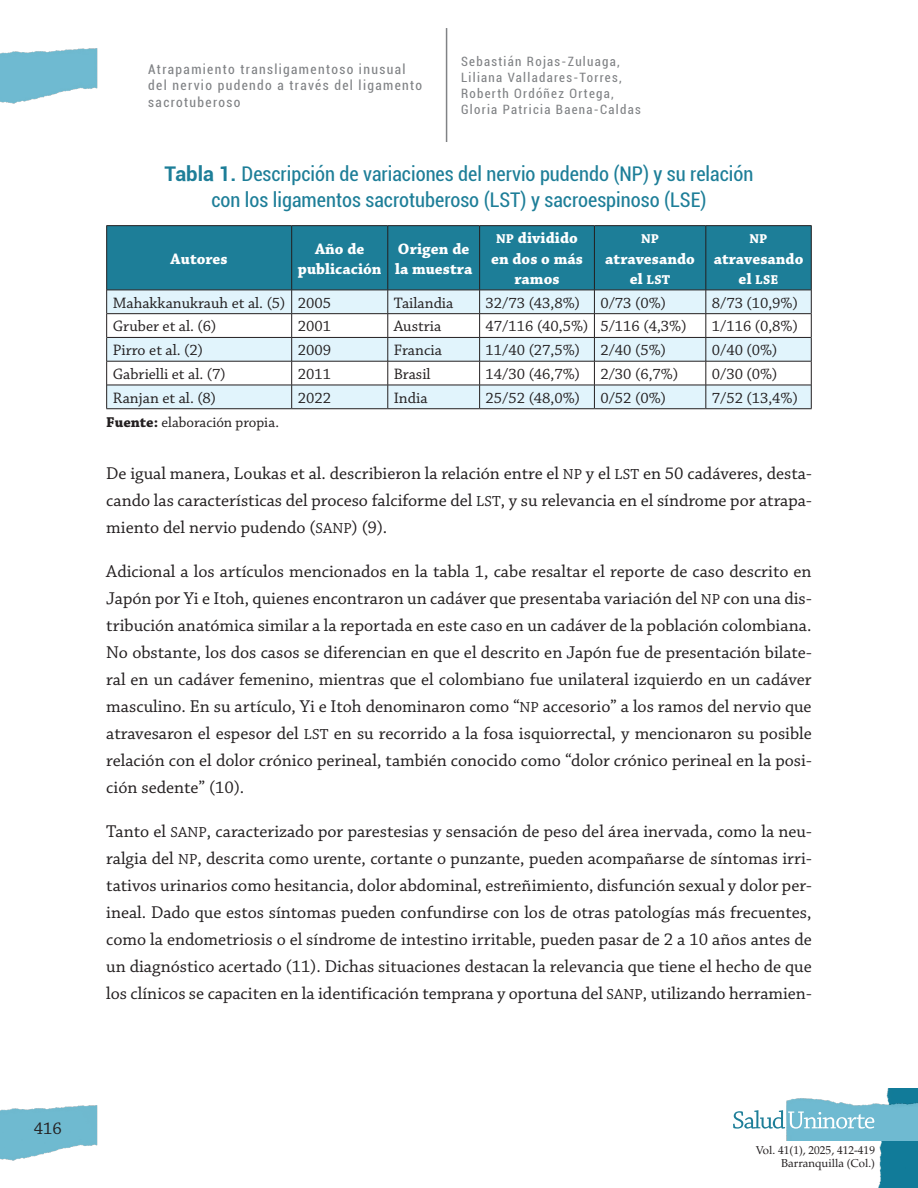
<style>
.page{position:relative;width:918px;height:1188px;background:#fff}
.page>*{position:absolute;margin:0;border:0;box-sizing:border-box;transform-origin:0 0}
.Titulo_Tabla{font:condensed 20.25px/25.5px "Roboto";color:#1d7e98;text-align:center}
.Parrafo{font:18px/27px "Chaparral Pro";color:#231f20;text-align:justify}
.Dato_centrado{font:15.9px "Chaparral Pro";color:#231f20}
.Campo{font:700 15.9px/20.2px "Chaparral Pro";letter-spacing:.005em;color:#fff;text-align:center}
.Fuente{font:15px "Chaparral Pro";color:#231f20}
.t1{font:condensed 13.5px/16.5px "Roboto";letter-spacing:.1em;color:#808285}
.Campo-2{font:700 13.5px "Chaparral Pro";letter-spacing:.01em;color:#fff}
.t2{font:condensed 12.9px/15.9px "Roboto";letter-spacing:.1em;color:#808285}
.t3{font:11.4px/12.8px "Palatino LT Std";color:#231f20;text-align:right}
.s1{font-weight:700;font-stretch:normal}
.s2{font-size:13.5px}
.s3{font-size:15.9px}
.s4{font-weight:700}
.s5{font-size:15.3px}
</style>
<div class="page">
<img style="left:0;top:48px;width:98px;height:56px">
<img style="left:0;top:1105px;width:98px;height:56px">
<img style="left:878px;top:1088px;width:40px;height:100px">
<img style="left:787px;top:1097px;width:131px;height:44px">
<svg style="left:733px;top:1110px;width:141px;height:19px"></svg>
<hr style="left:446px;top:28px;width:1px;height:114px;background:#808285">
<div style="left:107px;top:226px;width:704px;height:64px;background:#1d7e98"></div>
<svg style="left:107px;top:291px;width:704px;height:117px;fill:#e1f4fc"></svg>
<hr style="left:106px;top:225px;width:186px;height:1px;background:#231f20">
<hr style="left:106px;top:226px;width:1px;height:64px;background:#231f20">
<hr style="left:292px;top:225px;width:96px;height:1px;background:#231f20">
<hr style="left:388px;top:225px;width:92px;height:1px;background:#231f20">
<hr style="left:480px;top:225px;width:114px;height:1px;background:#231f20">
<hr style="left:594px;top:225px;width:112px;height:1px;background:#231f20">
<hr style="left:706px;top:225px;width:106px;height:1px;background:#231f20">
<hr style="left:811px;top:226px;width:1px;height:64px;background:#231f20">
<svg style="left:106px;top:290px;width:1px;height:118px"></svg>
<svg style="left:811px;top:290px;width:1px;height:118px"></svg>
<hr style="left:106px;top:408px;width:186px;height:1px;background:#231f20">
<hr style="left:292px;top:408px;width:96px;height:1px;background:#231f20">
<hr style="left:388px;top:408px;width:92px;height:1px;background:#231f20">
<hr style="left:480px;top:408px;width:114px;height:1px;background:#231f20">
<hr style="left:594px;top:408px;width:112px;height:1px;background:#231f20">
<hr style="left:706px;top:408px;width:106px;height:1px;background:#231f20">
<hr style="left:291px;top:226px;width:1px;height:64px;background:#231f20">
<hr style="left:388px;top:226px;width:1px;height:64px;background:#231f20">
<hr style="left:479px;top:226px;width:1px;height:64px;background:#231f20">
<hr style="left:594px;top:226px;width:1px;height:64px;background:#231f20">
<hr style="left:706px;top:226px;width:1px;height:64px;background:#231f20">
<hr style="left:107px;top:290px;width:185px;height:1px;background:#231f20">
<hr style="left:292px;top:290px;width:96px;height:1px;background:#231f20">
<hr style="left:388px;top:290px;width:92px;height:1px;background:#231f20">
<hr style="left:480px;top:290px;width:114px;height:1px;background:#231f20">
<hr style="left:594px;top:290px;width:112px;height:1px;background:#231f20">
<hr style="left:706px;top:290px;width:105px;height:1px;background:#231f20">
<hr style="left:107px;top:313px;width:185px;height:1px;background:#231f20">
<hr style="left:292px;top:313px;width:96px;height:1px;background:#231f20">
<hr style="left:388px;top:313px;width:92px;height:1px;background:#231f20">
<hr style="left:480px;top:313px;width:114px;height:1px;background:#231f20">
<hr style="left:594px;top:313px;width:112px;height:1px;background:#231f20">
<hr style="left:706px;top:313px;width:105px;height:1px;background:#231f20">
<hr style="left:107px;top:337px;width:185px;height:1px;background:#231f20">
<hr style="left:292px;top:337px;width:96px;height:1px;background:#231f20">
<hr style="left:388px;top:337px;width:92px;height:1px;background:#231f20">
<hr style="left:480px;top:337px;width:114px;height:1px;background:#231f20">
<hr style="left:594px;top:337px;width:112px;height:1px;background:#231f20">
<hr style="left:706px;top:337px;width:105px;height:1px;background:#231f20">
<hr style="left:107px;top:361px;width:185px;height:1px;background:#231f20">
<hr style="left:292px;top:361px;width:96px;height:1px;background:#231f20">
<hr style="left:388px;top:361px;width:92px;height:1px;background:#231f20">
<hr style="left:480px;top:361px;width:114px;height:1px;background:#231f20">
<hr style="left:594px;top:361px;width:112px;height:1px;background:#231f20">
<hr style="left:706px;top:361px;width:105px;height:1px;background:#231f20">
<hr style="left:107px;top:385px;width:185px;height:1px;background:#231f20">
<hr style="left:292px;top:385px;width:96px;height:1px;background:#231f20">
<svg style="left:291px;top:290px;width:1px;height:118px"></svg>
<hr style="left:388px;top:385px;width:92px;height:1px;background:#231f20">
<svg style="left:388px;top:290px;width:1px;height:118px"></svg>
<hr style="left:480px;top:385px;width:114px;height:1px;background:#231f20">
<svg style="left:479px;top:290px;width:1px;height:118px"></svg>
<hr style="left:594px;top:385px;width:112px;height:1px;background:#231f20">
<svg style="left:594px;top:290px;width:1px;height:118px"></svg>
<hr style="left:706px;top:385px;width:105px;height:1px;background:#231f20">
<svg style="left:706px;top:290px;width:1px;height:118px"></svg>
<p class="t1" style="left:148px;top:60px;width:275px">Atrapamiento transligamentoso inusual del nervio pudendo a través del ligamento sacrotuberoso</p>
<p class="t2" style="left:461px;top:53px;width:181px">Sebastián Rojas-Zuluaga,<br>Liliana Valladares-Torres,<br>Roberth Ordóñez Ortega,<br>Gloria Patricia Baena-Caldas</p>
<p class="Titulo_Tabla" style="left:165px;top:160px;width:590px"><span class="s1">Tabla 1.</span> Descripción de variaciones del nervio pudendo (NP) y su relación con los ligamentos sacrotuberoso (LST) y sacroespinoso (LSE)</p>
<p class="Campo" style="left:171px;top:249px;width:59px">Autores</p>
<p class="Campo" style="left:298px;top:239px;width:85px">Año de publicación</p>
<p class="Campo" style="left:395px;top:239px;width:79px;text-align:left">Origen de la muestra</p>
<p class="Campo" style="left:491px;top:229px;width:93px"><span class="s2">NP</span> dividido en dos o más ramos</p>
<p class="Campo-2" style="left:641px;top:231px;width:19px">NP</p>
<p class="Campo" style="left:605px;top:249px;width:91px">atravesando</p>
<p class="Campo-2" style="left:630px;top:272px;width:42px"><span class="s3">el</span> LST</p>
<p class="Campo-2" style="left:750px;top:231px;width:19px">NP</p>
<p class="Campo" style="left:714px;top:249px;width:91px">atravesando</p>
<p class="Campo-2" style="left:739px;top:272px;width:41px"><span class="s3">el</span> LSE</p>
<p class="Dato_centrado" style="left:113px;top:294px;width:174px">Mahakkanukrauh et al. (5)</p>
<p class="Dato_centrado" style="left:298px;top:294px;width:35px">2005</p>
<p class="Dato_centrado" style="left:394px;top:294px;width:61px">Tailandia</p>
<p class="Dato_centrado" style="left:486px;top:294px;width:96px">32/73 (43,8%)</p>
<p class="Dato_centrado" style="left:600px;top:294px;width:67px">0/73 (0%)</p>
<p class="Dato_centrado" style="left:712px;top:294px;width:88px">8/73 (10,9%)</p>
<p class="Dato_centrado" style="left:113px;top:318px;width:105px">Gruber et al. (6)</p>
<p class="Dato_centrado" style="left:298px;top:318px;width:35px">2001</p>
<p class="Dato_centrado" style="left:394px;top:318px;width:49px">Austria</p>
<p class="Dato_centrado" style="left:486px;top:318px;width:104px">47/116 (40,5%)</p>
<p class="Dato_centrado" style="left:600px;top:318px;width:88px">5/116 (4,3%)</p>
<p class="Dato_centrado" style="left:712px;top:318px;width:88px">1/116 (0,8%)</p>
<p class="Dato_centrado" style="left:113px;top:341px;width:92px">Pirro et al. (2)</p>
<p class="Dato_centrado" style="left:298px;top:341px;width:35px">2009</p>
<p class="Dato_centrado" style="left:394px;top:341px;width:50px">Francia</p>
<p class="Dato_centrado" style="left:486px;top:341px;width:96px">11/40 (27,5%)</p>
<p class="Dato_centrado" style="left:600px;top:341px;width:67px">2/40 (5%)</p>
<p class="Dato_centrado" style="left:712px;top:341px;width:67px">0/40 (0%)</p>
<p class="Dato_centrado" style="left:113px;top:365px;width:114px">Gabrielli et al. (7)</p>
<p class="Dato_centrado" style="left:298px;top:365px;width:35px">2011</p>
<p class="Dato_centrado" style="left:394px;top:365px;width:38px">Brasil</p>
<p class="Dato_centrado" style="left:486px;top:365px;width:96px">14/30 (46,7%)</p>
<p class="Dato_centrado" style="left:600px;top:365px;width:79px">2/30 (6,7%)</p>
<p class="Dato_centrado" style="left:712px;top:365px;width:67px">0/30 (0%)</p>
<p class="Dato_centrado" style="left:113px;top:389px;width:105px">Ranjan et al. (8)</p>
<p class="Dato_centrado" style="left:298px;top:389px;width:35px">2022</p>
<p class="Dato_centrado" style="left:394px;top:389px;width:35px">India</p>
<p class="Dato_centrado" style="left:486px;top:389px;width:96px">25/52 (48,0%)</p>
<p class="Dato_centrado" style="left:600px;top:389px;width:67px">0/52 (0%)</p>
<p class="Dato_centrado" style="left:712px;top:389px;width:88px">7/52 (13,4%)</p>
<p class="Fuente" style="left:106px;top:414px;width:174px"><span class="s4">Fuente:</span> elaboración propia.</p>
<p class="Parrafo" style="left:106px;top:461px;width:707px">De igual manera, Loukas et al. describieron la relación entre el <span class="s5">NP</span> y el <span class="s5">LST</span> en 50 cadáveres, desta&shy;cando las características del proceso falciforme del <span class="s5">LST</span>, y su relevancia en el síndrome por atrapa&shy;miento del nervio pudendo (<span class="s5">SANP</span>) (9).</p>
<p class="Parrafo" style="left:106px;top:559px;width:707px">Adicional a los artículos mencionados en la tabla 1, cabe resaltar el reporte de caso descrito en Japón por Yi e Itoh, quienes encontraron un cadáver que presentaba variación del <span class="s5">NP</span> con una dis&shy;tribución anatómica similar a la reportada en este caso en un cadáver de la población colombiana.<br>No obstante, los dos casos se diferencian en que el descrito en Japón fue de presentación bilate&shy;ral en un cadáver femenino, mientras que el colombiano fue unilateral izquierdo en un cadáver masculino. En su artículo, Yi e Itoh denominaron como “<span class="s5">NP</span> accesorio” a los ramos del nervio que atravesaron el espesor del <span class="s5">LST</span> en su recorrido a la fosa isquiorrectal, y mencionaron su posible relación con el dolor crónico perineal, también conocido como “dolor crónico perineal en la posi&shy;ción sedente” (10).</p>
<p class="Parrafo" style="left:106px;top:819px;width:707px">Tanto el <span class="s5">SANP</span>, caracterizado por parestesias y sensación de peso del área inervada, como la neu&shy;ralgia del <span class="s5">NP</span>, descrita como urente, cortante o punzante, pueden acompañarse de síntomas irri&shy;tativos urinarios como hesitancia, dolor abdominal, estreñimiento, disfunción sexual y dolor per&shy;ineal. Dado que estos síntomas pueden confundirse con los de otras patologías más frecuentes, como la endometriosis o el síndrome de intestino irritable, pueden pasar de 2 a 10 años antes de un diagnóstico acertado (11). Dichas situaciones destacan la relevancia que tiene el hecho de que los clínicos se capaciten en la identificación temprana y oportuna del <span class="s5">SANP</span>, utilizando herramien-</p>
<p class="Parrafo" style="left:34px;top:1115px;width:30px">416</p>
<p class="t3" style="left:756px;top:1144px;width:121px">Vol. 41(1), 2025, 412-419<br>Barranquilla (Col.)</p>
</div>
